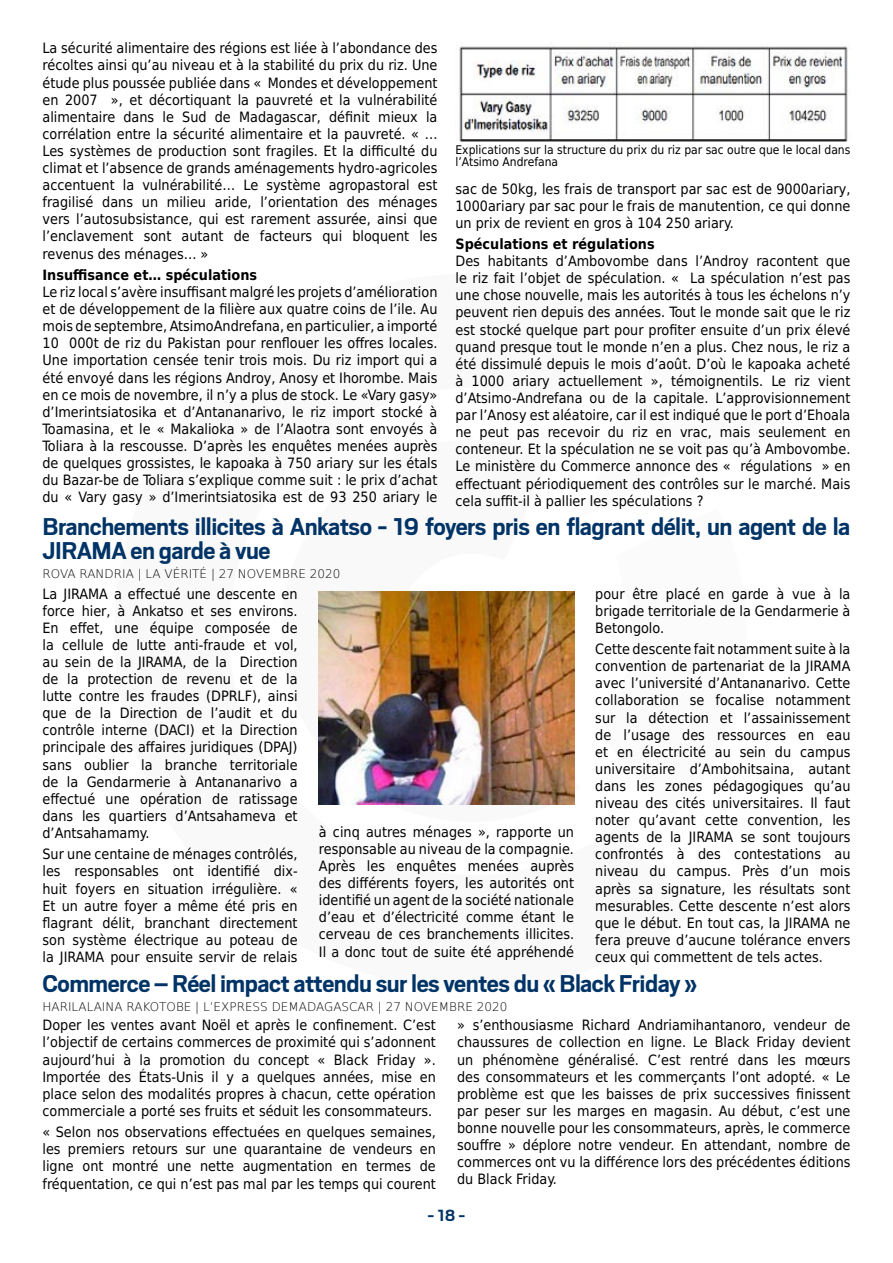
<style>
.page{position:relative;width:893px;height:1263px;background:#fff}
.page>*{position:absolute;margin:0;border:0;box-sizing:border-box;transform-origin:0 0}
.Titre{font:700 27px/24px "Scout";letter-spacing:-.02em;color:#036}
.t1{font:700 18px "Scout";color:#036}
.Texte{font:14.25px/17.1px "DejaVu Sans Condensed";color:#000;text-align:justify}
.Intertitre{font:700 14.25px "DejaVu Sans Condensed";color:#000}
.Signature{font:200 12px "DejaVu Sans";color:#000}
.Légende{font:12px/12px "DejaVu Sans Condensed";color:#000}
</style>
<div class="page">
<img style="left:459px;top:46px;width:389px;height:96px">
<img style="left:319px;top:591px;width:255px;height:214px">
<p class="Texte" style="left:43px;top:39px;width:396px">La sécurité alimentaire des régions est liée à l’abondance des récoltes ainsi qu’au niveau et à la stabilité du prix du riz. Une étude plus poussée publiée dans « Mondes et développement en 2007 », et décortiquant la pauvreté et la vulnérabilité alimentaire dans le Sud de Madagascar, définit mieux la corrélation entre la sécurité alimentaire et la pauvreté. « … Les systèmes de production sont fragiles. Et la difficulté du climat et l’absence de grands aménagements hydro-agricoles accentuent la vulnérabilité… Le système agropastoral est fragilisé dans un milieu aride, l’orientation des ménages vers l’autosubsistance, qui est rarement assurée, ainsi que l’enclavement sont autant de facteurs qui bloquent les revenus des ménages… »</p>
<p class="Intertitre" style="left:43px;top:263px;width:216px">Insuffisance et… spéculations</p>
<p class="Texte" style="left:43px;top:283px;width:396px">Le riz local s’avère insuffisant malgré les projets d’amélioration et de développement de la filière aux quatre coins de l’ile. Au mois de septembre, AtsimoAndrefana, en particulier, a importé 10 000t de riz du Pakistan pour renflouer les offres locales.<br>Une importation censée tenir trois mois. Du riz import qui a été envoyé dans les régions Androy, Anosy et Ihorombe. Mais en ce mois de novembre, il n’y a plus de stock. Le «Vary gasy» d’Imerintsiatosika et d’Antananarivo, le riz import stocké à Toamasina, et le « Makalioka » de l’Alaotra sont envoyés à Toliara à la rescousse. D’après les enquêtes menées auprès de quelques grossistes, le kapoaka à 750 ariary sur les étals du Bazar-be de Toliara s’explique comme suit : le prix d’achat du « Vary gasy » d’Imerintsiatosika est de 93 250 ariary le</p>
<p class="Légende" style="left:455px;top:144px;width:396px">Explications sur la structure du prix du riz par sac outre que le local dans l’Atsimo Andrefana</p>
<p class="Texte" style="left:455px;top:179px;width:396px">sac de 50kg, les frais de transport par sac est de 9000ariary, 1000ariary par sac pour le frais de manutention, ce qui donne un prix de revient en gros à 104 250 ariary.</p>
<p class="Intertitre" style="left:455px;top:232px;width:201px">Spéculations et régulations</p>
<p class="Texte" style="left:455px;top:252px;width:396px">Des habitants d’Ambovombe dans l’Androy racontent que le riz fait l’objet de spéculation. « La spéculation n’est pas une chose nouvelle, mais les autorités à tous les échelons n’y peuvent rien depuis des années. Tout le monde sait que le riz est stocké quelque part pour profiter ensuite d’un prix élevé quand presque tout le monde n’en a plus. Chez nous, le riz a été dissimulé depuis le mois d’août. D’où le kapoaka acheté à 1000 ariary actuellement », témoignentils. Le riz vient d’Atsimo-Andrefana ou de la capitale. L’approvisionnement par l’Anosy est aléatoire, car il est indiqué que le port d’Ehoala ne peut pas recevoir du riz en vrac, mais seulement en conteneur. Et la spéculation ne se voit pas qu’à Ambovombe.<br>Le ministère du Commerce annonce des « régulations » en effectuant périodiquement des contrôles sur le marché. Mais cela suffit-il à pallier les spéculations ?</p>
<p class="Titre" style="left:43px;top:513px;width:809px">Branchements illicites à Ankatso - 19 foyers pris en flagrant délit, un agent de la<br>JIRAMA en garde à vue</p>
<p class="Signature" style="left:43px;top:564px;width:299px">ROVA RANDRIA | LA VÉRITÉ | 27 NOVEMBRE 2020</p>
<p class="Texte" style="left:43px;top:584px;width:257px">La JIRAMA a effectué une descente en force hier, à Ankatso et ses environs.<br>En effet, une équipe composée de la cellule de lutte anti-fraude et vol, au sein de la JIRAMA, de la Direction de la protection de revenu et de la lutte contre les fraudes (DPRLF), ainsi que de la Direction de l’audit et du contrôle interne (DACI) et la Direction principale des affaires juridiques (DPAJ) sans oublier la branche territoriale de la Gendarmerie à Antananarivo a effectué une opération de ratissage dans les quartiers d’Antsahameva et d’Antsahamamy.</p>
<p class="Texte" style="left:43px;top:845px;width:257px">Sur une centaine de ménages contrôlés, les responsables ont identifié dix&shy;huit foyers en situation irrégulière. « Et un autre foyer a même été pris en flagrant délit, branchant directement son système électrique au poteau de la JIRAMA pour ensuite servir de relais</p>
<p class="Texte" style="left:319px;top:823px;width:257px">à cinq autres ménages », rapporte un responsable au niveau de la compagnie.<br>Après les enquêtes menées auprès des différents foyers, les autorités ont identifié un agent de la société nationale d’eau et d’électricité comme étant le cerveau de ces branchements illicites.<br>Il a donc tout de suite été appréhendé</p>
<p class="Texte" style="left:595px;top:584px;width:257px">pour être placé en garde à vue à la brigade territoriale de la Gendarmerie à Betongolo.</p>
<p class="Texte" style="left:595px;top:640px;width:257px">Cette descente fait notamment suite à la convention de partenariat de la JIRAMA avec l’université d’Antananarivo. Cette collaboration se focalise notamment sur la détection et l’assainissement de l’usage des ressources en eau et en électricité au sein du campus universitaire d’Ambohitsaina, autant dans les zones pédagogiques qu’au niveau des cités universitaires. Il faut noter qu’avant cette convention, les agents de la JIRAMA se sont toujours confrontés à des contestations au niveau du campus. Près d’un mois après sa signature, les résultats sont mesurables. Cette descente n’est alors que le début. En tout cas, la JIRAMA ne fera preuve d’aucune tolérance envers ceux qui commettent de tels actes.</p>
<p class="Titre" style="left:43px;top:970px;width:656px">Commerce – Réel impact attendu sur les ventes du « Black Friday »</p>
<p class="Signature" style="left:43px;top:998px;width:466px">HARILALAINA RAKOTOBE | L’EXPRESS DEMADAGASCAR | 27 NOVEMBRE 2020</p>
<p class="Texte" style="left:43px;top:1016px;width:395px">Doper les ventes avant Noël et après le confinement. C’est l’objectif de certains commerces de proximité qui s’adonnent aujourd’hui à la promotion du concept « Black Friday ».<br>Importée des États-Unis il y a quelques années, mise en place selon des modalités propres à chacun, cette opération commerciale a porté ses fruits et séduit les consommateurs.</p>
<p class="Texte" style="left:43px;top:1123px;width:395px">« Selon nos observations effectuées en quelques semaines, les premiers retours sur une quarantaine de vendeurs en ligne ont montré une nette augmentation en termes de fréquentation, ce qui n’est pas mal par les temps qui courent</p>
<p class="Texte" style="left:457px;top:1016px;width:395px">» s’enthousiasme Richard Andriamihantanoro, vendeur de chaussures de collection en ligne. Le Black Friday devient un phénomène généralisé. C’est rentré dans les mœurs des consommateurs et les commerçants l’ont adopté. « Le problème est que les baisses de prix successives finissent par peser sur les marges en magasin. Au début, c’est une bonne nouvelle pour les consommateurs, après, le commerce souffre » déplore notre vendeur. En attendant, nombre de commerces ont vu la différence lors des précédentes éditions du Black Friday.</p>
<p class="t1" style="left:428px;top:1204px;width:39px">- 18 -</p>
</div>
